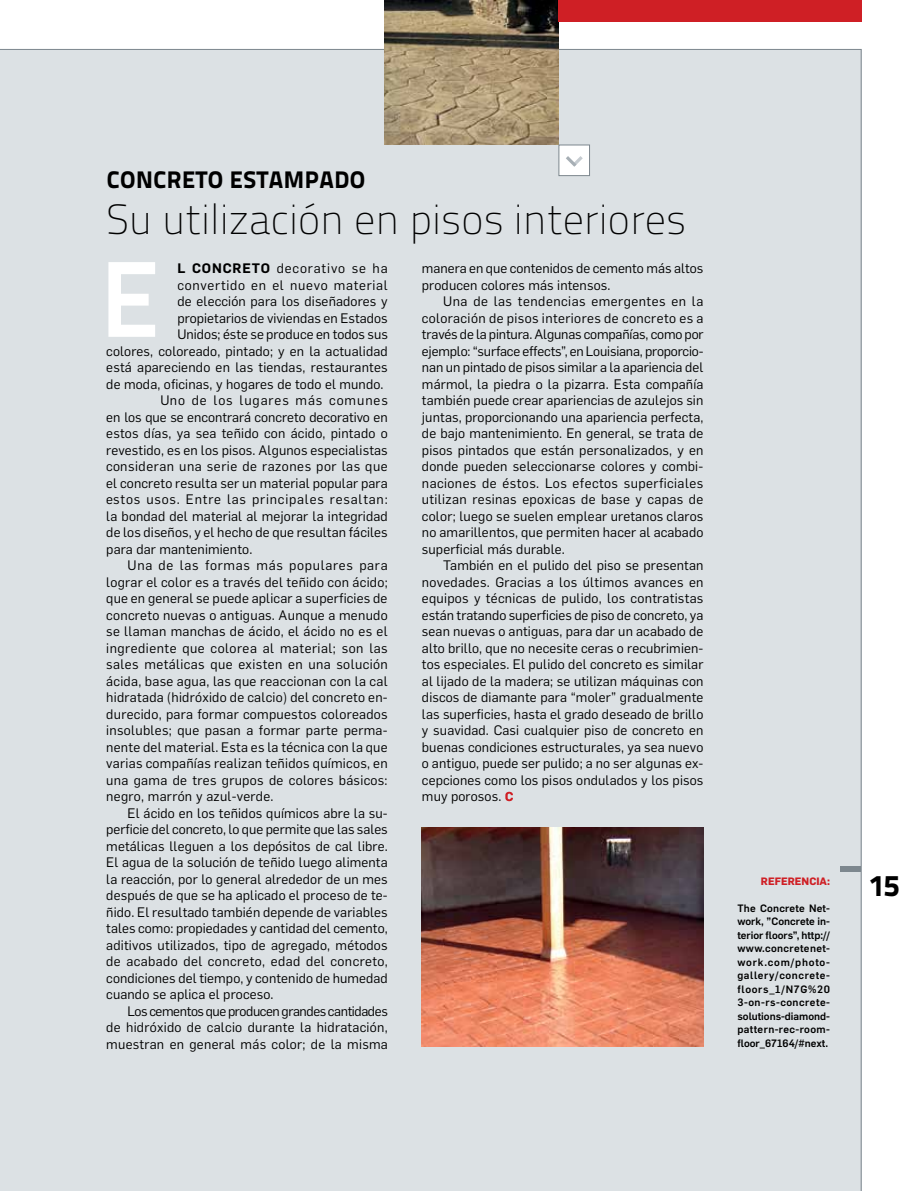
<style>
.page{position:relative;width:915px;height:1191px;background:#fff}
.page>*{position:absolute;margin:0;border:0;box-sizing:border-box;transform-origin:0 0}
.t1{font:700 108px "Titillium Text 22 L";color:#fff}
.t2{font:100 42px "Titillium Text 22 L";color:#000}
.t3{font:800 30px "Titillium Text 22 L";color:#000}
.t4{font:800 24px "Titillium Text 22 L";letter-spacing:.02em;color:#000}
.t5{font:13.5px/16.5px "Flama";letter-spacing:.01em;color:#000;text-align:justify}
.t6{font:13.5px "Flama";letter-spacing:.03em;color:#000}
.t7{font:13.5px "Flama";letter-spacing:-.03em;color:#000}
.t8{font:13.5px "Flama";letter-spacing:.06em;color:#000}
.t9{font:13.5px "Flama";letter-spacing:.035em;color:#000}
.t10{font:13.5px "Flama";letter-spacing:.04em;color:#000}
.t11{font:13.5px "Flama";letter-spacing:.055em;color:#000}
.t12{font:13.5px "Flama";letter-spacing:.05em;color:#000}
.t13{font:13.5px "Flama";letter-spacing:.07em;color:#000}
.t14{font:13.5px "Flama";letter-spacing:.065em;color:#000}
.t15{font:500 10.5px/13.5px "Flama";color:#000;text-align:justify}
.t16{font:700 10.5px "Flama";color:#cf1f25}
.s1{font-weight:600}
</style>
<div class="page">
<div style="left:0;top:49px;width:861px;height:1142px;background:#dce1e4"></div>
<img style="left:385px;top:0;width:173px;height:145px">
<div style="left:840px;top:866px;width:20px;height:5px;background:#7d878e"></div>
<div style="left:558px;top:145px;width:31px;height:31px;background:#fff;border:1px solid #7d878e"></div>
<svg style="left:566px;top:156px;width:16px;height:11px"></svg>
<div style="left:558px;top:0;width:303px;height:21px;background:#cf1f25"></div>
<svg style="left:505px;top:791px;width:7px;height:10px"></svg>
<img style="left:421px;top:827px;width:282px;height:219px">
<h3 class="t4" style="left:107px;top:161px;width:260px">CONCRETO ESTAMPADO</h3>
<h2 class="t2" style="left:106px;top:190px;width:581px">Su utilización en pisos interiores</h2>
<h1 class="t1" style="left:100px;top:216px;width:62px">E</h1>
<p class="t14" style="left:177px;top:260px;width:212px"><span class="s1">L CONCRETO</span> decorativo se ha</p>
<p class="t12" style="left:177px;top:277px;width:212px">convertido en el nuevo material</p>
<p class="t5" style="left:177px;top:293px;width:212px">de elección para los diseñadores y</p>
<p class="t5" style="left:177px;top:309px;width:211px">propietarios de viviendas en Estados</p>
<p class="t5" style="left:177px;top:326px;width:212px">Unidos; éste se produce en todos sus</p>
<p class="t5" style="left:106px;top:342px;width:283px">colores, coloreado, pintado; y en la actualidad</p>
<p class="t5" style="left:106px;top:359px;width:283px">está apareciendo en las tiendas, restaurantes</p>
<p class="t5" style="left:106px;top:375px;width:279px">de moda, oficinas, y hogares de todo el mundo.</p>
<p class="t13" style="left:160px;top:392px;width:229px">Uno de los lugares más comunes</p>
<p class="t5" style="left:106px;top:408px;width:283px">en los que se encontrará concreto decorativo en</p>
<p class="t5" style="left:106px;top:425px;width:283px">estos días, ya sea teñido con ácido, pintado o</p>
<p class="t5" style="left:106px;top:441px;width:283px">revestido, es en los pisos. Algunos especialistas</p>
<p class="t10" style="left:106px;top:458px;width:283px">consideran una serie de razones por las que</p>
<p class="t5" style="left:106px;top:474px;width:283px">el concreto resulta ser un material popular para</p>
<p class="t8" style="left:106px;top:491px;width:283px">estos usos. Entre las principales resaltan:</p>
<p class="t5" style="left:106px;top:507px;width:283px">la bondad del material al mejorar la integridad</p>
<p class="t5" style="left:106px;top:524px;width:283px">de los diseños, y el hecho de que resultan fáciles</p>
<p class="t5" style="left:106px;top:540px;width:147px">para dar mantenimiento.</p>
<p class="t11" style="left:127px;top:557px;width:261px">Una de las formas más populares para</p>
<p class="t5" style="left:106px;top:573px;width:283px">lograr el color es a través del teñido con ácido;</p>
<p class="t5" style="left:106px;top:590px;width:282px">que en general se puede aplicar a superficies de</p>
<p class="t5" style="left:106px;top:606px;width:283px">concreto nuevas o antiguas. Aunque a menudo</p>
<p class="t5" style="left:106px;top:623px;width:283px">se llaman manchas de ácido, el ácido no es el</p>
<p class="t9" style="left:106px;top:640px;width:283px">ingrediente que colorea al material; son las</p>
<p class="t6" style="left:106px;top:656px;width:283px">sales metálicas que existen en una solución</p>
<p class="t5" style="left:106px;top:672px;width:283px">ácida, base agua, las que reaccionan con la cal</p>
<p class="t5" style="left:106px;top:689px;width:283px">hidratada (hidróxido de calcio) del concreto en-</p>
<p class="t5" style="left:106px;top:705px;width:283px">durecido, para formar compuestos coloreados</p>
<p class="t5" style="left:106px;top:722px;width:283px">insolubles; que pasan a formar parte perma-</p>
<p class="t5" style="left:106px;top:738px;width:283px">nente del material. Esta es la técnica con la que</p>
<p class="t5" style="left:106px;top:755px;width:283px">varias compañías realizan teñidos químicos, en</p>
<p class="t5" style="left:106px;top:771px;width:283px">una gama de tres grupos de colores básicos:</p>
<p class="t5" style="left:106px;top:788px;width:169px">negro, marrón y azul-verde.</p>
<p class="t5" style="left:127px;top:804px;width:261px">El ácido en los teñidos químicos abre la su-</p>
<p class="t5" style="left:106px;top:821px;width:283px">perficie del concreto, lo que permite que las sales</p>
<p class="t5" style="left:106px;top:837px;width:283px">metálicas lleguen a los depósitos de cal libre.</p>
<p class="t5" style="left:106px;top:854px;width:283px">El agua de la solución de teñido luego alimenta</p>
<p class="t5" style="left:106px;top:870px;width:283px">la reacción, por lo general alrededor de un mes</p>
<p class="t5" style="left:106px;top:887px;width:283px">después de que se ha aplicado el proceso de te-</p>
<p class="t5" style="left:106px;top:903px;width:283px">ñido. El resultado también depende de variables</p>
<p class="t5" style="left:106px;top:920px;width:283px">tales como: propiedades y cantidad del cemento,</p>
<p class="t5" style="left:106px;top:936px;width:283px">aditivos utilizados, tipo de agregado, métodos</p>
<p class="t6" style="left:106px;top:953px;width:283px">de acabado del concreto, edad del concreto,</p>
<p class="t5" style="left:106px;top:969px;width:283px">condiciones del tiempo, y contenido de humedad</p>
<p class="t5" style="left:106px;top:986px;width:169px">cuando se aplica el proceso.</p>
<p class="t7" style="left:127px;top:1003px;width:262px">Los cementos que producen grandes cantidades</p>
<p class="t5" style="left:106px;top:1019px;width:283px">de hidróxido de calcio durante la hidratación,</p>
<p class="t5" style="left:106px;top:1035px;width:283px">muestran en general más color; de la misma</p>
<p class="t5" style="left:422px;top:260px;width:283px">manera en que contenidos de cemento más altos producen colores más intensos.</p>
<p class="t5" style="left:422px;top:293px;width:283px;text-indent:21px">Una de las tendencias emergentes en la coloración de pisos interiores de concreto es a través de la pintura. Algunas compañías, como por ejemplo: “surface effects”, en Louisiana, proporcio&shy;nan un pintado de pisos similar a la apariencia del mármol, la piedra o la pizarra. Esta compañía también puede crear apariencias de azulejos sin juntas, proporcionando una apariencia perfecta, de bajo mantenimiento. En general, se trata de pisos pintados que están personalizados, y en donde pueden seleccionarse colores y combi&shy;naciones de éstos. Los efectos superficiales utilizan resinas epoxicas de base y capas de color; luego se suelen emplear uretanos claros no amarillentos, que permiten hacer al acabado superficial más durable.</p>
<p class="t5" style="left:422px;top:557px;width:283px;text-indent:21px">También en el pulido del piso se presentan novedades. Gracias a los últimos avances en equipos y técnicas de pulido, los contratistas están tratando superficies de piso de concreto, ya sean nuevas o antiguas, para dar un acabado de alto brillo, que no necesite ceras o recubrimien&shy;tos especiales. El pulido del concreto es similar al lijado de la madera; se utilizan máquinas con discos de diamante para “moler” gradualmente las superficies, hasta el grado deseado de brillo y suavidad. Casi cualquier piso de concreto en buenas condiciones estructurales, ya sea nuevo o antiguo, puede ser pulido; a no ser algunas ex&shy;cepciones como los pisos ondulados y los pisos muy porosos.</p>
<p class="t16" style="left:760px;top:874px;width:71px">REFERENCIA:</p>
<p class="t15" style="left:737px;top:900px;width:94px">The Concrete Net&shy;work, ”Concrete in&shy;terior floors”, http:// www.concretenet&shy;work.com/photo&shy;gallery/concrete&shy;floors_1/N7G%20<br>3-on-rs-concrete&shy;solutions-diamond&shy;pattern-rec-room&shy;floor_67164/#next.</p>
<h3 class="t3" style="left:869px;top:862px;width:32px">15</h3>
</div>
